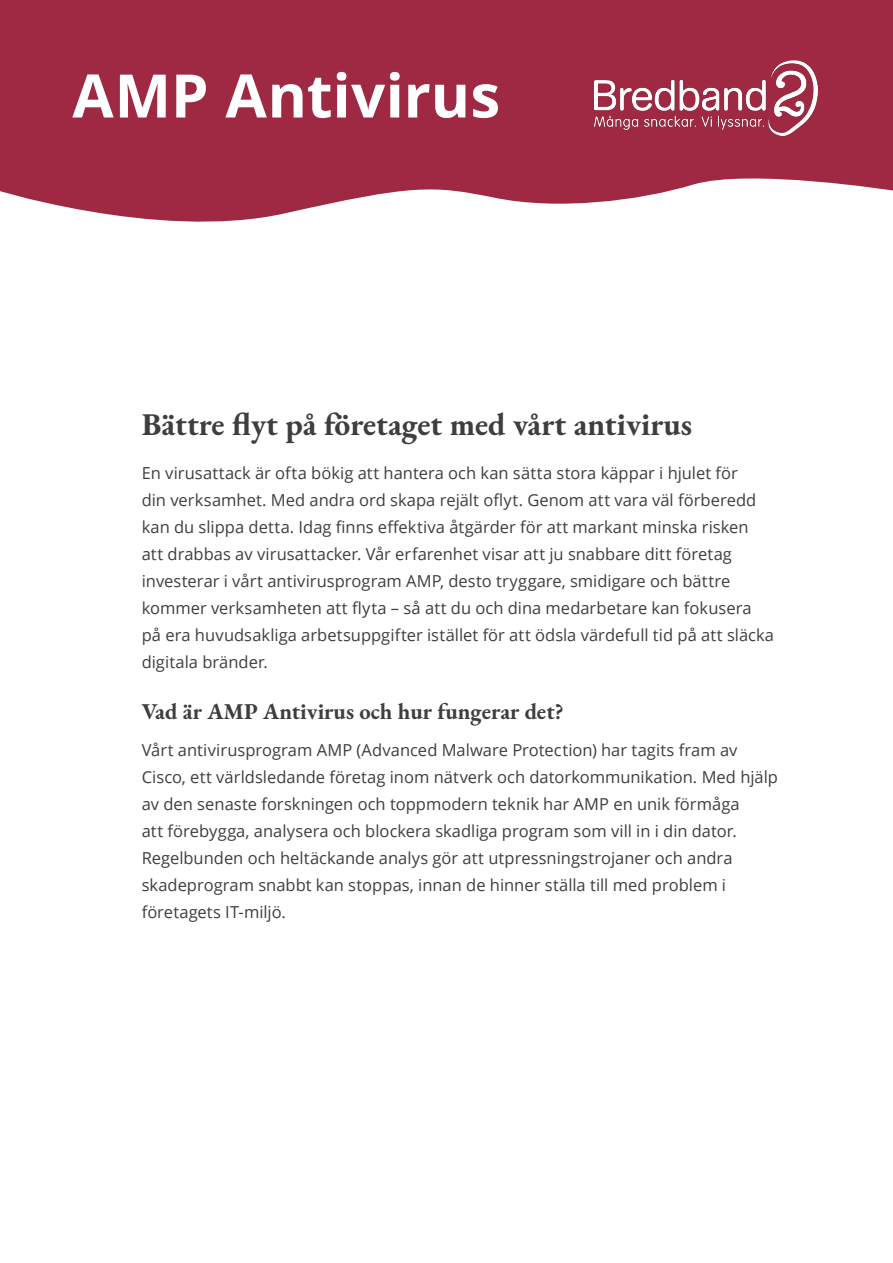
<style>
.page{position:relative;width:893px;height:1263px;background:#fff}
.page>*{position:absolute;margin:0;border:0;box-sizing:border-box;transform-origin:0 0}
.t1{font:700 60px "Open Sans";color:#fff}
.H1_0{font:700 31.5px "EB Garamond";color:#3e3e3f}
.t2{font:700 22.5px "EB Garamond";color:#3e3e3f}
.Brödtext{font:16.5px/27px "Open Sans";color:#3e3e3f}
</style>
<div class="page">
<svg style="left:0;top:0;width:893px;height:222px;background:#a94057"></svg>
<img style="left:594px;top:61px;width:223px;height:74px">
<h1 class="t1" style="left:72px;top:53px;width:429px">AMP Antivirus</h1>
<p class="H1_0" style="left:142px;top:402px;width:552px">Bättre flyt på företaget med vårt antivirus</p>
<p class="Brödtext" style="left:142px;top:459px;width:634px">En virusattack är ofta bökig att hantera och kan sätta stora käppar i hjulet för<br>din verksamhet. Med andra ord skapa rejält oflyt. Genom att vara väl förberedd kan du slippa detta. Idag finns effektiva åtgärder för att markant minska risken att drabbas av virusattacker. Vår erfarenhet visar att ju snabbare ditt företag investerar i vårt antivirusprogram AMP, desto tryggare, smidigare och bättre kommer verksamheten att flyta – så att du och dina medarbetare kan fokusera på era huvudsakliga arbetsuppgifter istället för att ödsla värdefull tid på att släcka digitala bränder.</p>
<h2 class="t2" style="left:142px;top:695px;width:423px">Vad är AMP Antivirus och hur fungerar det?</h2>
<p class="Brödtext" style="left:142px;top:736px;width:638px">Vårt antivirusprogram AMP (Advanced Malware Protection) har tagits fram av Cisco, ett världsledande företag inom nätverk och datorkommunikation. Med hjälp av den senaste forskningen och toppmodern teknik har AMP en unik förmåga<br>att förebygga, analysera och blockera skadliga program som vill in i din dator.<br>Regelbunden och heltäckande analys gör att utpressningstrojaner och andra skadeprogram snabbt kan stoppas, innan de hinner ställa till med problem i företagets IT-miljö.</p>
</div>
